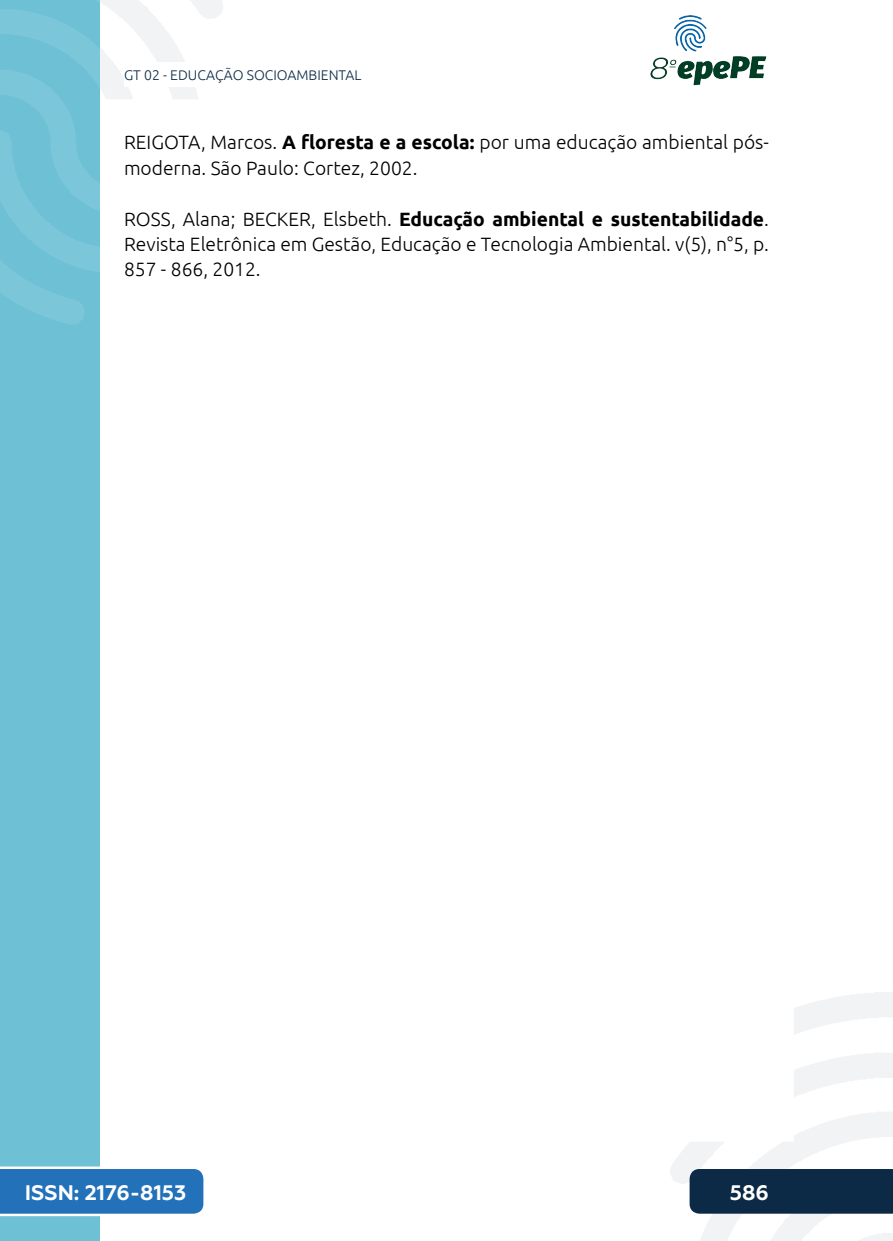
<style>
.page{position:relative;width:893px;height:1241px;background:#fff}
.page>*{position:absolute;margin:0;border:0;box-sizing:border-box;transform-origin:0 0}
.t1{font:700 21px "Geometria";color:#fff}
._11_REFERENCIAS{font:300 19.25px/25.4px "Ubuntu";color:#000}
.t2{font:300 14px "Ubuntu";color:#0c2a46}
.s1{font-weight:700}
</style>
<div class="page">
<svg style="left:670px;top:992px;width:223px;height:248px"></svg>
<svg style="left:99px;top:0;width:124px;height:324px"></svg>
<img style="left:650px;top:15px;width:117px;height:71px">
<div style="left:0;top:0;width:99px;height:1240px;background:#6ec0d5"></div>
<svg style="left:0;top:0;width:99px;height:325px"></svg>
<svg style="left:0;top:1166px;width:203px;height:49px;background:#367dbf"></svg>
<div style="left:690px;top:1168px;width:203px;height:45px;background:#0c2a46"></div>
<div style="left:124px;top:62px;width:516px;height:25px;background:#fff"></div>
<p class="t2" style="left:124px;top:66px;width:239px">GT 02 - EDUCAÇÃO SOCIOAMBIENTAL</p>
<p class="_11_REFERENCIAS" style="left:124px;top:129px;width:646px">REIGOTA, Marcos. <span class="s1">A floresta e a escola:</span> por uma educação ambiental pós&shy;moderna. São Paulo: Cortez, 2002.</p>
<p class="_11_REFERENCIAS" style="left:124px;top:205px;width:646px;text-align:justify">ROSS, Alana; BECKER, Elsbeth. <span class="s1">Educação ambiental e sustentabilidade</span>.<br>Revista Eletrônica em Gestão, Educação e Tecnologia Ambiental. v(5), n°5, p.<br>857 - 866, 2012.</p>
<p class="t1" style="left:25px;top:1179px;width:163px">ISSN: 2176-8153</p>
<p class="t1" style="left:730px;top:1179px;width:41px">586</p>
</div>
